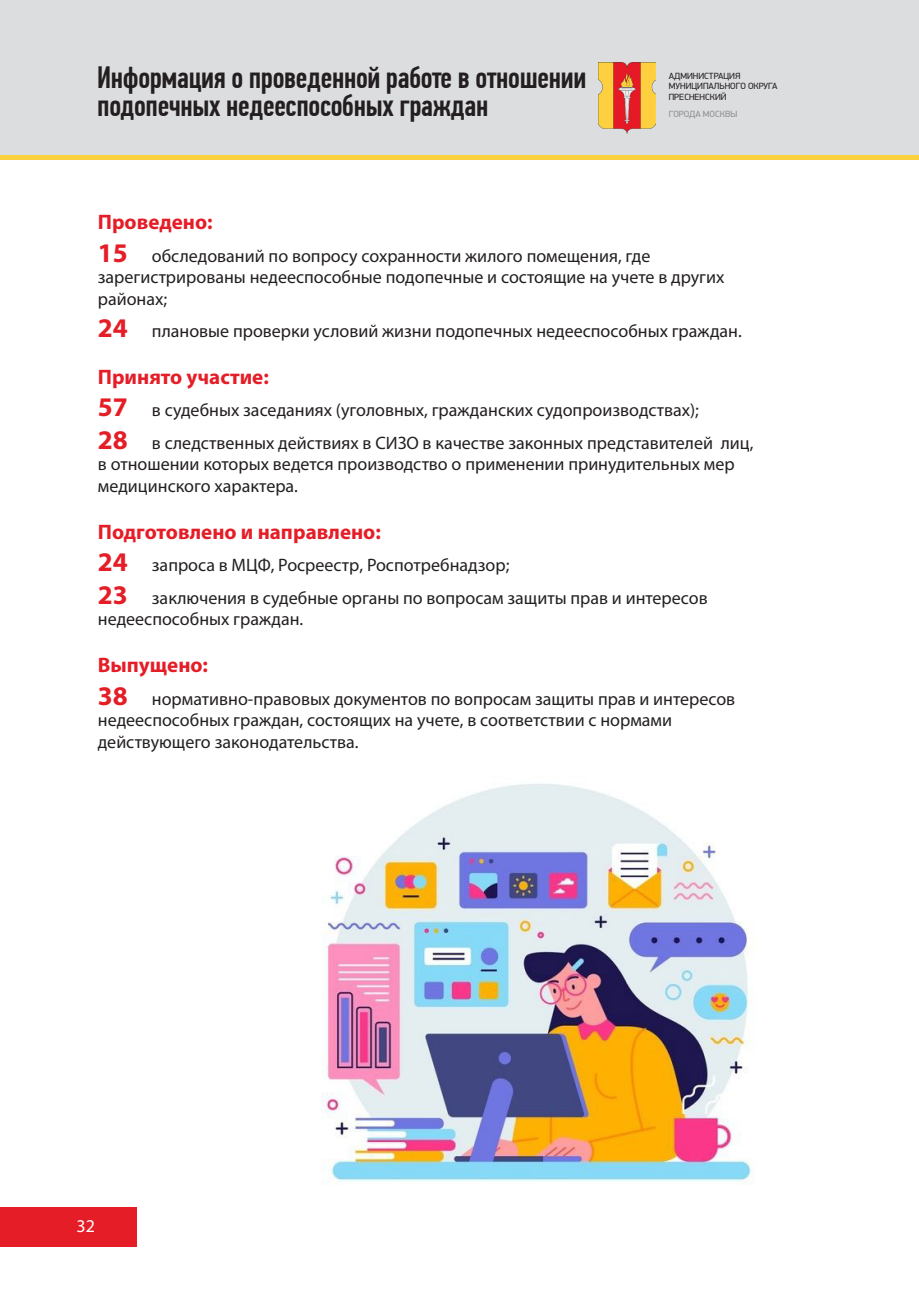
<style>
.page{position:relative;width:919px;height:1289px;background:#fff}
.page>*{position:absolute;margin:0;border:0;box-sizing:border-box;transform-origin:0 0}
.Заголовок{font:500 30.9px/28px "PF Din Text Comp Pro";letter-spacing:-.01em;color:#231f20}
.Подзаголовок{font:700 21px "Myriad Pro";color:#e51d27}
.текст{font:18px/21.6px "Myriad Pro";color:#231f20}
.t1{font:18px "Myriad Pro";color:#fff}
.Заголовок-2{font:9px/10.8px "PF Din Display Pro";color:#231f20}
.Заголовок-3{font:9px "PF Din Display Pro";color:#919191}
.s1{font-weight:700;font-size:27px;color:#e51d27}
</style>
<div class="page">
<div style="left:0;top:1206px;width:137px;height:40px;background:#e51d27"></div>
<div style="left:906px;top:0;width:12px;height:155px;background:#dcdddf"></div>
<hr style="left:906px;top:155px;width:12px;height:4px;background:#fdd03e">
<div style="left:0;top:0;width:906px;height:155px;background:#dcdddf"></div>
<hr style="left:0;top:155px;width:906px;height:4px;background:#fdd03e">
<img style="left:598px;top:63px;width:57px;height:70px">
<img style="left:321px;top:783px;width:434px;height:402px">
<p class="Заголовок" style="left:97px;top:64px;width:490px">Информация о проведенной работе в отношении подопечных недееспособных граждан</p>
<p class="Заголовок-2" style="left:668px;top:70px;width:73px">АДМИНИСТРАЦИЯ</p>
<p class="Заголовок-2" style="left:668px;top:81px;width:110px">МУНИЦИПАЛЬНОГО ОКРУГА<br>ПРЕСНЕНСКИЙ</p>
<p class="Заголовок-3" style="left:668px;top:108px;width:70px">ГОРОДА МОСКВЫ</p>
<p class="Подзаголовок" style="left:98px;top:208px;width:116px">Проведено:</p>
<p class="текст" style="left:98px;top:244px;width:628px"><span class="s1">15</span> обследований по вопросу сохранности жилого помещения, где зарегистрированы недееспособные подопечные и состоящие на учете в других районах;</p>
<p class="текст" style="left:98px;top:320px;width:645px"><span class="s1">24</span> плановые проверки условий жизни подопечных недееспособных граждан.</p>
<p class="Подзаголовок" style="left:98px;top:363px;width:172px">Принято участие:</p>
<p class="текст" style="left:98px;top:399px;width:602px"><span class="s1">57</span> в судебных заседаниях (уголовных, гражданских судопроизводствах);</p>
<p class="текст" style="left:98px;top:432px;width:657px"><span class="s1">28</span> в следственных действиях в СИЗО в качестве законных представителей лиц, в отношении которых ведется производство о применении принудительных мер медицинского характера.</p>
<p class="Подзаголовок" style="left:98px;top:518px;width:284px">Подготовлено и направлено:</p>
<p class="текст" style="left:98px;top:554px;width:413px"><span class="s1">24</span> запроса в МЦФ, Росреестр, Роспотребнадзор;</p>
<p class="текст" style="left:98px;top:586px;width:611px"><span class="s1">23</span> заключения в судебные органы по вопросам защиты прав и интересов недееспособных граждан.</p>
<p class="Подзаголовок" style="left:98px;top:651px;width:112px">Выпущено:</p>
<p class="текст" style="left:98px;top:687px;width:638px"><span class="s1">38</span> нормативно-правовых документов по вопросам защиты прав и интересов недееспособных граждан, состоящих на учете, в соответствии с нормами действующего законодательства.</p>
<p class="t1" style="left:77px;top:1214px;width:20px">32</p>
</div>
